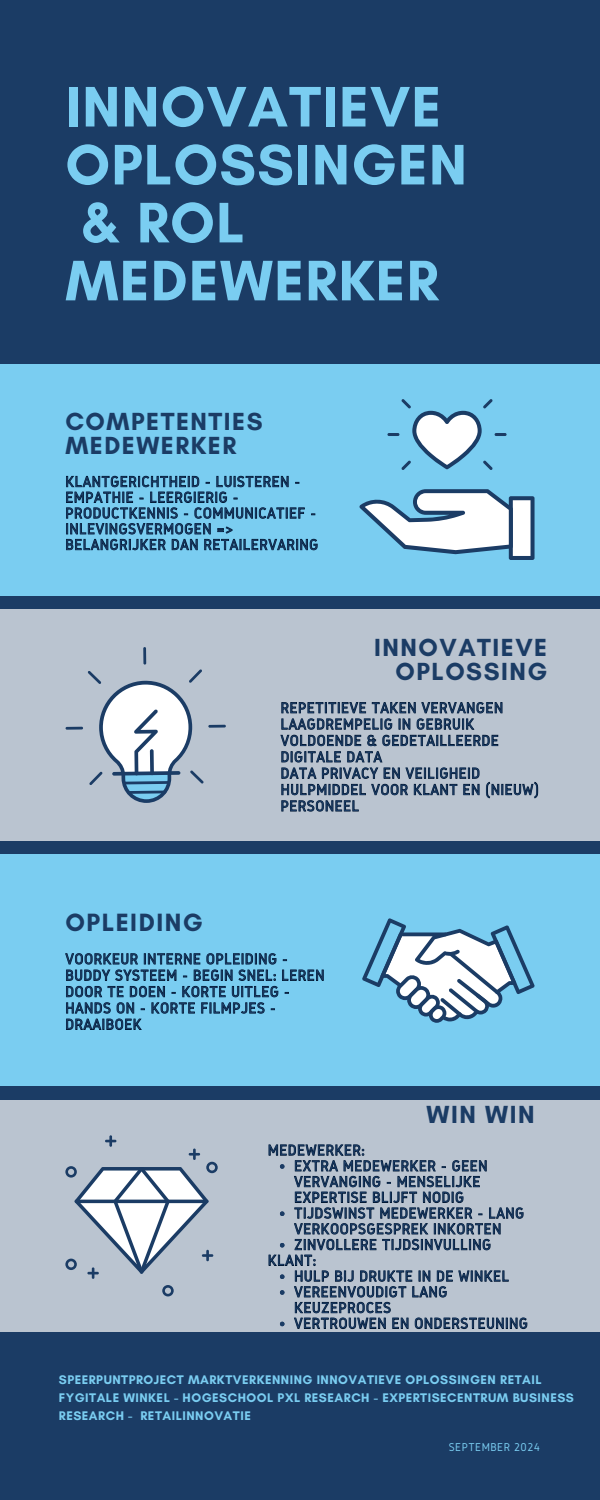
<style>
.page{position:relative;width:600px;height:1500px;background:#1b3c65}
.page>*{position:absolute;margin:0;border:0;box-sizing:border-box;transform-origin:0 0}
.t1{font:700 58.2px/58px "Glacial Indifference";letter-spacing:.02em;color:#7acdf1}
.t2{font:700 25.5px "Glacial Indifference";letter-spacing:.06em;color:#1b3c65}
.t3{font:700 25.2px/24.5px "Glacial Indifference";letter-spacing:.06em;color:#1b3c65}
.t4{font:15.5px/16.4px "Gidole";letter-spacing:.04em;color:#1b3c65}
.t5{font:700 12.7px/17.7px "Glacial Indifference";letter-spacing:.04em;color:#7acdf1}
.t6{font:11.8px "Gidole";letter-spacing:.04em;color:#7acdf1}
</style>
<div class="page">
<div style="left:0;top:364px;width:600px;height:231px;background:#7acdf1"></div>
<svg style="left:66px;top:476px;width:252px;height:75px"></svg>
<svg style="left:360px;top:489px;width:174px;height:71px"></svg>
<svg style="left:387px;top:399px;width:120px;height:71px"></svg>
<div style="left:0;top:609px;width:600px;height:232px;background:#bac4d0"></div>
<hr style="left:208px;top:725px;width:18px;height:3px;background:#1b3c65">
<hr style="left:66px;top:727px;width:17px;height:3px;background:#1b3c65">
<hr style="left:143px;top:647px;width:3px;height:18px;background:#1b3c65">
<svg style="left:88px;top:669px;width:116px;height:134px"></svg>
<svg style="left:280px;top:702px;width:258px;height:110px"></svg>
<div style="left:0;top:855px;width:600px;height:231px;background:#7acdf1"></div>
<svg style="left:65px;top:953px;width:259px;height:77px"></svg>
<div style="left:0;top:1100px;width:600px;height:232px;background:#bac4d0"></div>
<svg style="left:268px;top:1144px;width:259px;height:185px"></svg>
<svg style="left:162px;top:1285px;width:12px;height:11px"></svg>
<svg style="left:65px;top:1136px;width:153px;height:143px"></svg>
<svg style="left:362px;top:918px;width:173px;height:105px"></svg>
<h1 class="t1" style="left:65px;top:77px;width:403px">INNOVATIEVE<br>OPLOSSINGEN &amp; ROL<br>MEDEWERKER</h1>
<h4 class="t3" style="left:65px;top:409px;width:199px">COMPETENTIES<br>MEDEWERKER</h4>
<h3 class="t4" style="left:65px;top:473px;width:254px;line-height:15.8px">KLANTGERICHTHEID - LUISTEREN -<br>EMPATHIE - LEERGIERIG -<br>PRODUCTKENNIS - COMMUNICATIEF -<br>INLEVINGSVERMOGEN =&gt;<br>BELANGRIJKER DAN RETAILERVARING</h3>
<h3 class="t3" style="left:374px;top:635px;width:175px;text-align:right">INNOVATIEVE<br>OPLOSSING</h3>
<h3 class="t2" style="left:65px;top:907px;width:139px">OPLEIDING</h3>
<p class="t4" style="left:281px;top:699px;width:260px">REPETITIEVE TAKEN VERVANGEN<br>LAAGDREMPELIG IN GEBRUIK<br>VOLDOENDE &amp; GEDETAILLEERDE<br>DIGITALE DATA<br>DATA PRIVACY EN VEILIGHEID<br>HULPMIDDEL VOOR KLANT EN (NIEUW)<br>PERSONEEL</p>
<h4 class="t4" style="left:65px;top:950px;width:261px">VOORKEUR INTERNE OPLEIDING -<br>BUDDY SYSTEEM - BEGIN SNEL: LEREN<br>DOOR TE DOEN - KORTE UITLEG -<br>HANDS ON - KORTE FILMPJES -<br>DRAAIBOEK</h4>
<p class="t3" style="left:426px;top:1102px;width:110px">WIN WIN</p>
<h4 class="t4" style="left:268px;top:1142px;width:98px">MEDEWERKER:</h4>
<p class="t4" style="left:294px;top:1158px;width:195px;line-height:15.8px">EXTRA MEDEWERKER - GEEN<br>VERVANGING - MENSELIJKE<br>EXPERTISE BLIJFT NODIG</p>
<h3 class="t4" style="left:294px;top:1205px;width:231px;line-height:15.8px">TIJDSWINST MEDEWERKER - LANG<br>VERKOOPSGESPREK INKORTEN</h3>
<h4 class="t4" style="left:294px;top:1236px;width:198px">ZINVOLLERE TIJDSINVULLING</h4>
<p class="t4" style="left:268px;top:1252px;width:50px">KLANT:</p>
<p class="t4" style="left:294px;top:1268px;width:216px">HULP BIJ DRUKTE IN DE WINKEL</p>
<p class="t4" style="left:294px;top:1284px;width:155px;line-height:15.8px">VEREENVOUDIGT LANG<br>KEUZEPROCES</p>
<h4 class="t4" style="left:294px;top:1315px;width:235px">VERTROUWEN EN ONDERSTEUNING</h4>
<p class="t5" style="left:59px;top:1371px;width:517px">SPEERPUNTPROJECT MARKTVERKENNING INNOVATIEVE OPLOSSINGEN RETAIL<br>FYGITALE WINKEL - HOGESCHOOL PXL RESEARCH - EXPERTISECENTRUM BUSINESS<br>RESEARCH - RETAILINNOVATIE</p>
<p class="t6" style="left:449px;top:1441px;width:93px">SEPTEMBER 2024</p>
</div>
